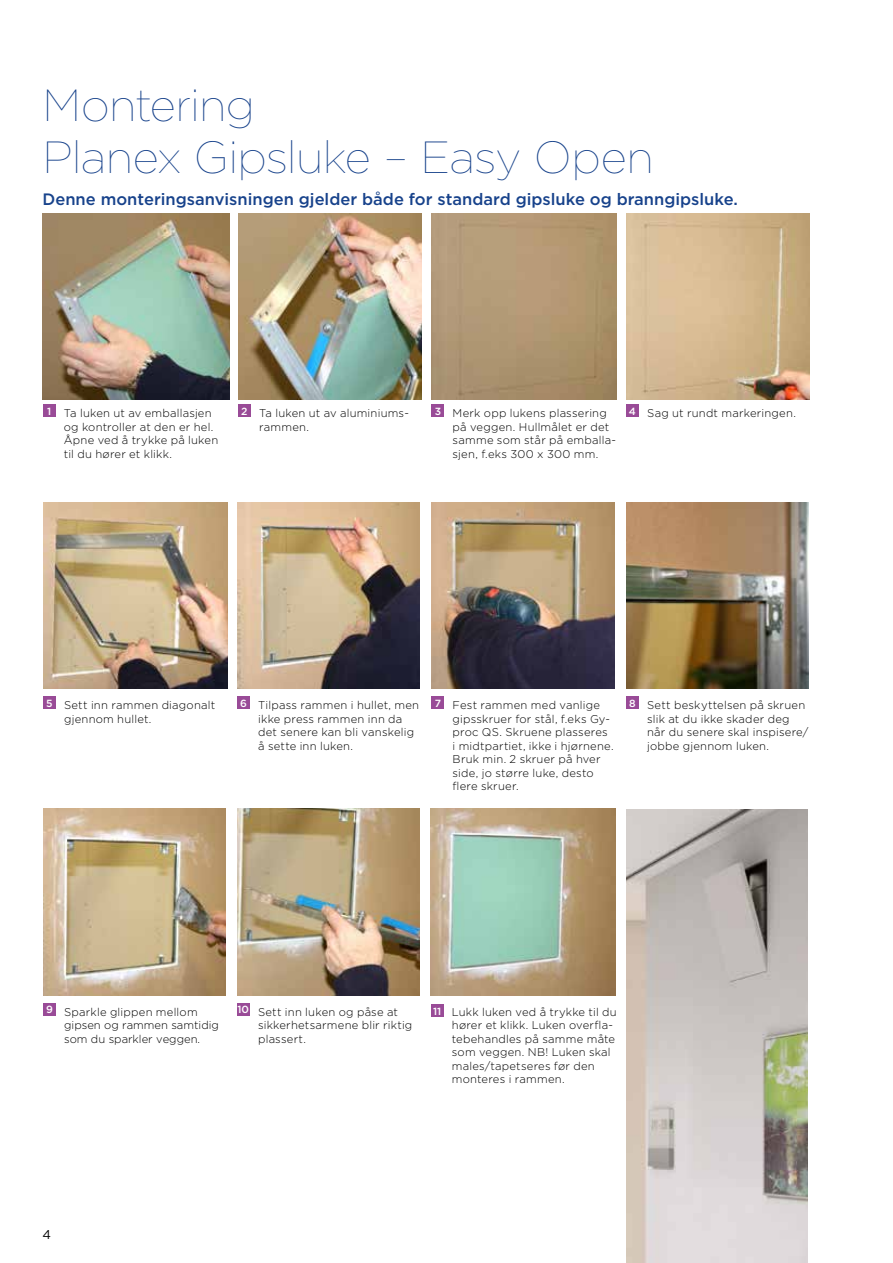
<style>
.page{position:relative;width:893px;height:1263px;background:#fff}
.page>*{position:absolute;margin:0;border:0;box-sizing:border-box;transform-origin:0 0}
.t1{font:100 45px/52.2px "Gotham";letter-spacing:-.015em;color:#17428b}
.t2{font:500 16.5px "Gotham";color:#17428b}
.t3{font:12.75px "Gotham";color:#000}
.t4{font:300 11.25px/13.5px "Gotham";letter-spacing:.02em;color:#000}
.t5{font:300 11.25px/13.5px "Gotham";color:#000}
.s1{font-weight:500;font-size:10.35px;color:#fff}
</style>
<div class="page">
<img style="left:43px;top:213px;width:187px;height:187px">
<img style="left:238px;top:213px;width:184px;height:187px">
<img style="left:432px;top:502px;width:183px;height:187px">
<img style="left:626px;top:502px;width:182px;height:187px">
<img style="left:43px;top:809px;width:183px;height:186px">
<img style="left:237px;top:809px;width:182px;height:186px">
<div style="left:43px;top:696px;width:13px;height:13px;background:#994b97"></div>
<img style="left:432px;top:213px;width:184px;height:187px">
<img style="left:626px;top:213px;width:183px;height:187px">
<div style="left:237px;top:696px;width:13px;height:13px;background:#994b97"></div>
<div style="left:43px;top:404px;width:12px;height:13px;background:#994b97"></div>
<div style="left:238px;top:404px;width:13px;height:13px;background:#994b97"></div>
<div style="left:432px;top:404px;width:12px;height:13px;background:#994b97"></div>
<div style="left:626px;top:404px;width:13px;height:13px;background:#994b97"></div>
<img style="left:43px;top:502px;width:185px;height:187px">
<img style="left:237px;top:502px;width:182px;height:187px">
<div style="left:43px;top:1003px;width:13px;height:12px;background:#994b97"></div>
<div style="left:432px;top:696px;width:12px;height:13px;background:#994b97"></div>
<div style="left:431px;top:1004px;width:12px;height:13px;background:#994b97"></div>
<div style="left:237px;top:1003px;width:13px;height:12px;background:#994b97"></div>
<img style="left:431px;top:809px;width:184px;height:186px">
<div style="left:626px;top:696px;width:13px;height:13px;background:#994b97"></div>
<img style="left:626px;top:809px;width:182px;height:454px">
<h1 class="t1" style="left:43px;top:78px;width:613px">Montering<br>Planex Gipsluke – Easy Open</h1>
<h2 class="t2" style="left:43px;top:188px;width:697px">Denne monteringsanvisningen gjelder både for standard gipsluke og branngipsluke.</h2>
<p class="t4" style="left:64px;top:406px;width:156px;text-indent:-17px"><sup>1</sup> Ta luken ut av emballasjen og kontroller at den er hel.<br>Åpne ved å trykke på luken til du hører et klikk.</p>
<p class="t4" style="left:259px;top:406px;width:151px;text-indent:-18px"><sup>2</sup> Ta luken ut av aluminiums&shy;rammen.</p>
<p class="t4" style="left:453px;top:406px;width:165px;text-indent:-18px"><sup>3</sup> Merk opp lukens plassering på veggen. Hullmålet er det samme som står på emballa&shy;sjen, f.eks 300 x 300 mm.</p>
<p class="t4" style="left:629px;top:406px;width:169px"><sup>4</sup> Sag ut rundt markeringen.</p>
<p class="t4" style="left:64px;top:698px;width:153px;text-indent:-18px"><sup>5</sup> Sett inn rammen diagonalt gjennom hullet.</p>
<p class="t4" style="left:258px;top:698px;width:162px;text-indent:-18px"><sup>6</sup> Tilpass rammen i hullet, men ikke press rammen inn da det senere kan bli vanskelig å sette inn luken.</p>
<p class="t4" style="left:453px;top:698px;width:163px;text-indent:-18px"><sup>7</sup> Fest rammen med vanlige gipsskruer for stål, f.eks Gy&shy;proc QS. Skruene plasseres<br>i midtpartiet, ikke i hjørnene.<br>Bruk min. 2 skruer på hver side, jo større luke, desto flere skruer.</p>
<p class="t4" style="left:647px;top:698px;width:163px;text-indent:-18px"><sup>8</sup> Sett beskyttelsen på skruen slik at du ikke skader deg når du senere skal inspisere/ jobbe gjennom luken.</p>
<p class="t5" style="left:64px;top:1004px;width:156px;text-indent:-18px"><sup>9</sup> Sparkle glippen mellom gipsen og rammen samtidig som du sparkler veggen.</p>
<p class="t4" style="left:258px;top:1004px;width:156px;text-indent:-21px"><sup>10</sup> Sett inn luken og påse at sikkerhetsarmene blir riktig plassert.</p>
<p class="t4" style="left:452px;top:1004px;width:166px;text-indent:-19px"><span class="s1">11</span> Lukk luken ved å trykke til du hører et klikk. Luken overfla&shy;tebehandles på samme måte som veggen. NB! Luken skal males/tapetseres før den monteres i rammen.</p>
<p class="t3" style="left:43px;top:1226px;width:10px">4</p>
</div>
